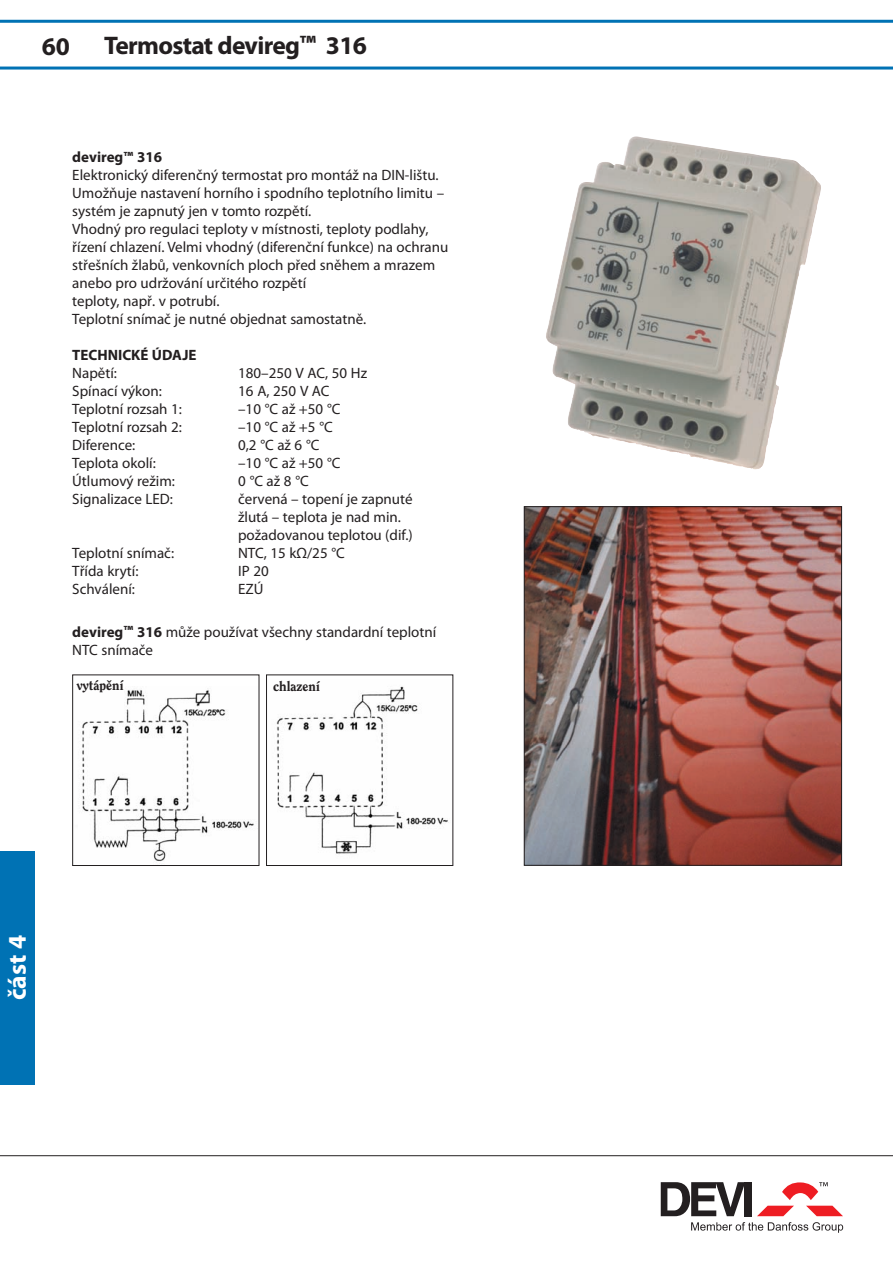
<style>
.page{position:relative;width:893px;height:1263px;background:#fff}
.page>*{position:absolute;margin:0;border:0;box-sizing:border-box;transform-origin:0 0}
.t1{font:700 25.5px "Myriad Pro";letter-spacing:-.03em;color:#231f20}
.t2{font:700 25.5px "Myriad Pro";color:#fff}
.t3{font:15px/18px "Myriad Pro";color:#231f20}
.t4{font:700 15px "Myriad Pro";color:#231f20}
.t5{font:800 13.5px "Clearface CE";color:#231f20}
.s1{font-weight:700}
</style>
<div class="page">
<div style="left:745px;top:1182px;width:7px;height:34px;background:#231f20"></div>
<svg style="left:661px;top:1182px;width:84px;height:34px"></svg>
<svg style="left:757px;top:1206px;width:37px;height:10px"></svg>
<svg style="left:806px;top:1206px;width:37px;height:10px"></svg>
<svg style="left:782px;top:1182px;width:46px;height:18px"></svg>
<svg style="left:691px;top:1222px;width:152px;height:11px"></svg>
<hr style="left:0;top:1155px;width:893px;height:1px;background:#231f20">
<hr style="left:0;top:67px;width:893px;height:3px;background:#0072b4">
<hr style="left:0;top:20px;width:893px;height:3px;background:#0072b4">
<div style="left:0;top:851px;width:34px;height:233px;background:#0072b4"></div>
<img style="left:585px;top:136px;width:236px;height:334px">
<img style="left:82px;top:690px;width:172px;height:172px">
<div style="left:72px;top:674px;width:187px;height:192px;border:1px solid #231f20"></div>
<img style="left:276px;top:686px;width:173px;height:168px">
<div style="left:266px;top:674px;width:187px;height:192px;border:1px solid #231f20"></div>
<img style="left:526px;top:508px;width:314px;height:356px">
<div style="left:524px;top:506px;width:318px;height:360px;border:1px solid #231f20"></div>
<h1 class="t1" style="left:42px;top:37px;width:30px">60</h1>
<h1 class="t1" style="left:104px;top:36px;width:264px">Termostat devireg™ 316</h1>
<p class="t4" style="left:72px;top:151px;width:91px">devireg™ 316</p>
<p class="t3" style="left:72px;top:167px;width:378px">Elektronický diferenčný termostat pro montáž na DIN-lištu.<br>Umožňuje nastavení horního i spodního teplotního limitu – systém je zapnutý jen v tomto rozpětí.<br>Vhodný pro regulaci teploty v místnosti, teploty podlahy, řízení chlazení. Velmi vhodný (diferenční funkce) na ochranu střešních žlabů, venkovních ploch před sněhem a mrazem anebo pro udržování určitého rozpětí<br>teploty, např. v potrubí.<br>Teplotní snímač je nutné objednat samostatně.</p>
<p class="t4" style="left:72px;top:349px;width:126px">TECHNICKÉ ÚDAJE</p>
<p class="t3" style="left:72px;top:365px;width:46px">Napětí:</p>
<p class="t3" style="left:238px;top:365px;width:131px">180–250 V AC, 50 Hz</p>
<p class="t3" style="left:72px;top:383px;width:91px">Spínací výkon:</p>
<p class="t3" style="left:238px;top:383px;width:93px">16 A, 250 V AC</p>
<p class="t3" style="left:72px;top:401px;width:111px">Teplotní rozsah 1:</p>
<p class="t3" style="left:238px;top:401px;width:104px">–10 °C až +50 °C</p>
<p class="t3" style="left:72px;top:419px;width:111px">Teplotní rozsah 2:</p>
<p class="t3" style="left:238px;top:419px;width:96px">–10 °C až +5 °C</p>
<p class="t3" style="left:72px;top:437px;width:65px">Diference:</p>
<p class="t3" style="left:238px;top:437px;width:83px">0,2 °C až 6 °C</p>
<p class="t3" style="left:72px;top:455px;width:85px">Teplota okolí:</p>
<p class="t3" style="left:238px;top:455px;width:104px">–10 °C až +50 °C</p>
<p class="t3" style="left:72px;top:473px;width:104px">Útlumový režim:</p>
<p class="t3" style="left:238px;top:473px;width:72px">0 °C až 8 °C</p>
<p class="t3" style="left:72px;top:491px;width:102px">Signalizace LED:</p>
<p class="t3" style="left:238px;top:491px;width:176px">červená – topení je zapnuté žlutá – teplota je nad min. požadovanou teplotou (dif.)</p>
<p class="t3" style="left:72px;top:545px;width:103px">Teplotní snímač:</p>
<p class="t3" style="left:238px;top:545px;width:108px">NTC, 15 kΩ/25 °C</p>
<p class="t3" style="left:72px;top:563px;width:68px">Třída krytí:</p>
<p class="t3" style="left:238px;top:563px;width:32px">IP 20</p>
<p class="t3" style="left:72px;top:581px;width:64px">Schválení:</p>
<p class="t3" style="left:238px;top:581px;width:27px">EZÚ</p>
<p class="t3" style="left:72px;top:624px;width:365px"><span class="s1">devireg™ 316</span> může používat všechny standardní teplotní<br>NTC snímače</p>
<p class="t5" style="left:77px;top:680px;width:48px">vytápění</p>
<p class="t5" style="left:273px;top:681px;width:48px">chlazení</p>
<h1 class="t2" style="left:8px;top:1000px;width:67px;rotate:-90deg">část 4</h1>
</div>
